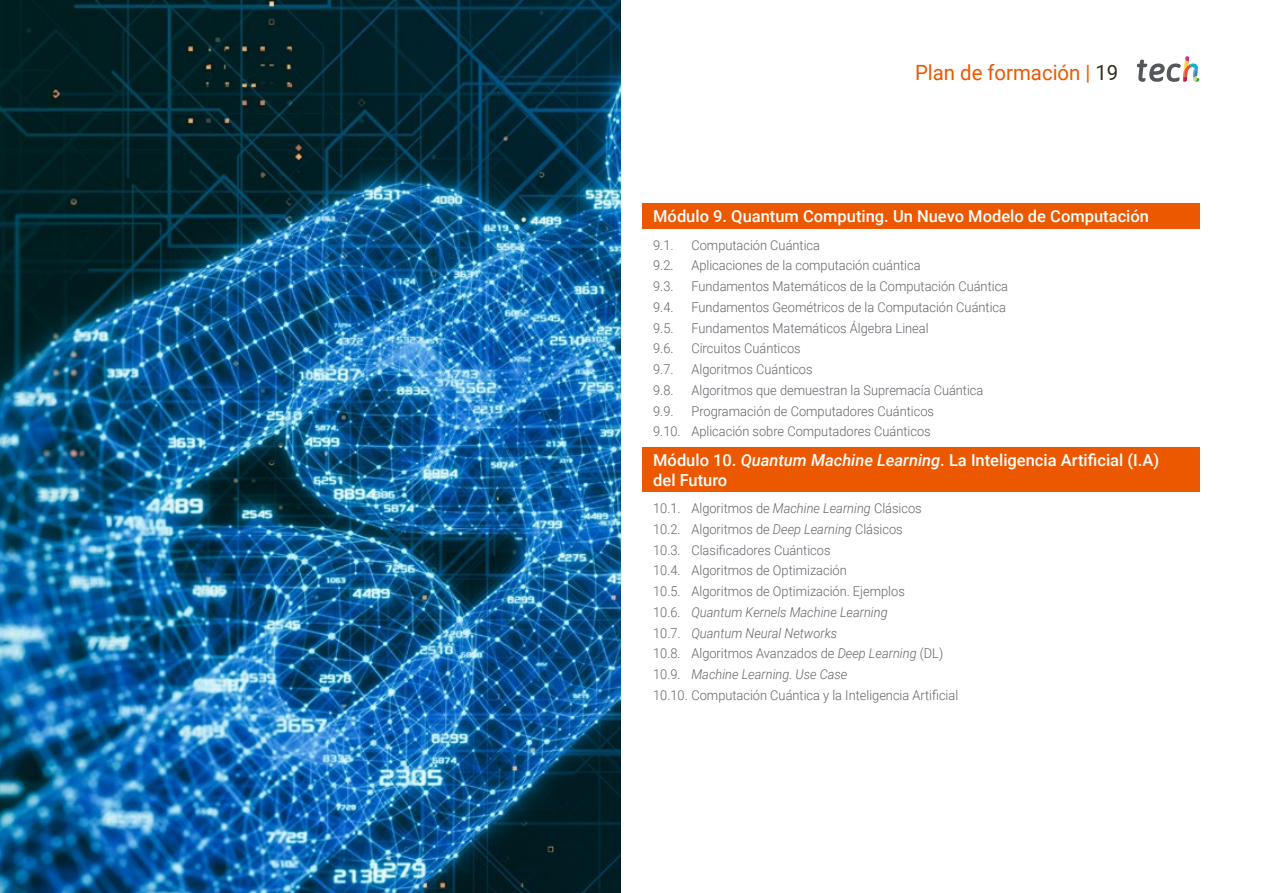
<style>
.page{position:relative;width:1263px;height:893px;background:#fff}
.page>*{position:absolute;margin:0;border:0;box-sizing:border-box;transform-origin:0 0}
.t1{font:21px "Roboto";color:#ec5800}
.t2{font:500 16.5px/19.5px "Roboto";color:#fff}
.t3{font:300 13.5px/20.7px "Roboto";color:#61646a;text-align:right;scale:.95 1}
.s1{color:#312e20}
.s2{font-style:italic}
</style>
<div class="page">
<div style="left:642px;top:204px;width:557px;height:25px;background:#ec5800"></div>
<div style="left:642px;top:448px;width:557px;height:44px;background:#ec5800"></div>
<svg style="left:1137px;top:56px;width:62px;height:26px"></svg>
<img style="left:0;top:0;width:621px;height:893px">
<h1 class="t1" style="left:915px;top:57px;width:205px">Plan de formación | <span class="s1">19</span></h1>
<p class="t2" style="left:653px;top:206px;width:497px">Módulo 9. Quantum Computing. Un Nuevo Modelo de Computación</p>
<p class="t3" style="left:653px;top:234px;width:23px">9.1.</p>
<p class="t3" style="left:691px;top:234px;width:137px">Computación Cuántica</p>
<p class="t3" style="left:653px;top:255px;width:23px">9.2.</p>
<p class="t3" style="left:691px;top:255px;width:243px">Aplicaciones de la computación cuántica</p>
<p class="t3" style="left:653px;top:275px;width:23px">9.3.</p>
<p class="t3" style="left:691px;top:275px;width:335px">Fundamentos Matemáticos de la Computación Cuántica</p>
<p class="t3" style="left:653px;top:296px;width:23px">9.4.</p>
<p class="t3" style="left:691px;top:296px;width:333px">Fundamentos Geométricos de la Computación Cuántica</p>
<p class="t3" style="left:653px;top:317px;width:23px">9.5.</p>
<p class="t3" style="left:691px;top:317px;width:251px">Fundamentos Matemáticos Álgebra Lineal</p>
<p class="t3" style="left:653px;top:338px;width:23px">9.6.</p>
<p class="t3" style="left:691px;top:338px;width:117px">Circuitos Cuánticos</p>
<p class="t3" style="left:653px;top:358px;width:23px">9.7.</p>
<p class="t3" style="left:691px;top:358px;width:129px">Algoritmos Cuánticos</p>
<p class="t3" style="left:653px;top:379px;width:23px">9.8.</p>
<p class="t3" style="left:691px;top:379px;width:309px">Algoritmos que demuestran la Supremacía Cuántica</p>
<p class="t3" style="left:653px;top:400px;width:23px">9.9.</p>
<p class="t3" style="left:653px;top:400px;width:297px">Programación de Computadores Cuánticos<br>9.10. Aplicación sobre Computadores Cuánticos</p>
<p class="t2" style="left:653px;top:450px;width:508px">Módulo 10. <span class="s2">Quantum Machine Learning</span>. La Inteligencia Artificial (I.A) del Futuro</p>
<p class="t3" style="left:653px;top:497px;width:323px;text-align:left">10.1. Algoritmos de <span class="s2">Machine Learning</span> Clásicos<br>10.2. Algoritmos de <span class="s2">Deep Learning</span> Clásicos<br>10.3. Clasificadores Cuánticos<br>10.4. Algoritmos de Optimización<br>10.5. Algoritmos de Optimización. Ejemplos<br>10.6. <span class="s2">Quantum Kernels Machine Learning<br></span>10.7. <span class="s2">Quantum Neural Networks<br></span>10.8. Algoritmos Avanzados de <span class="s2">Deep Learning</span> (DL)<br>10.9. <span class="s2">Machine Learning. Use Case<br></span>10.10. Computación Cuántica y la Inteligencia Artificial</p>
</div>
